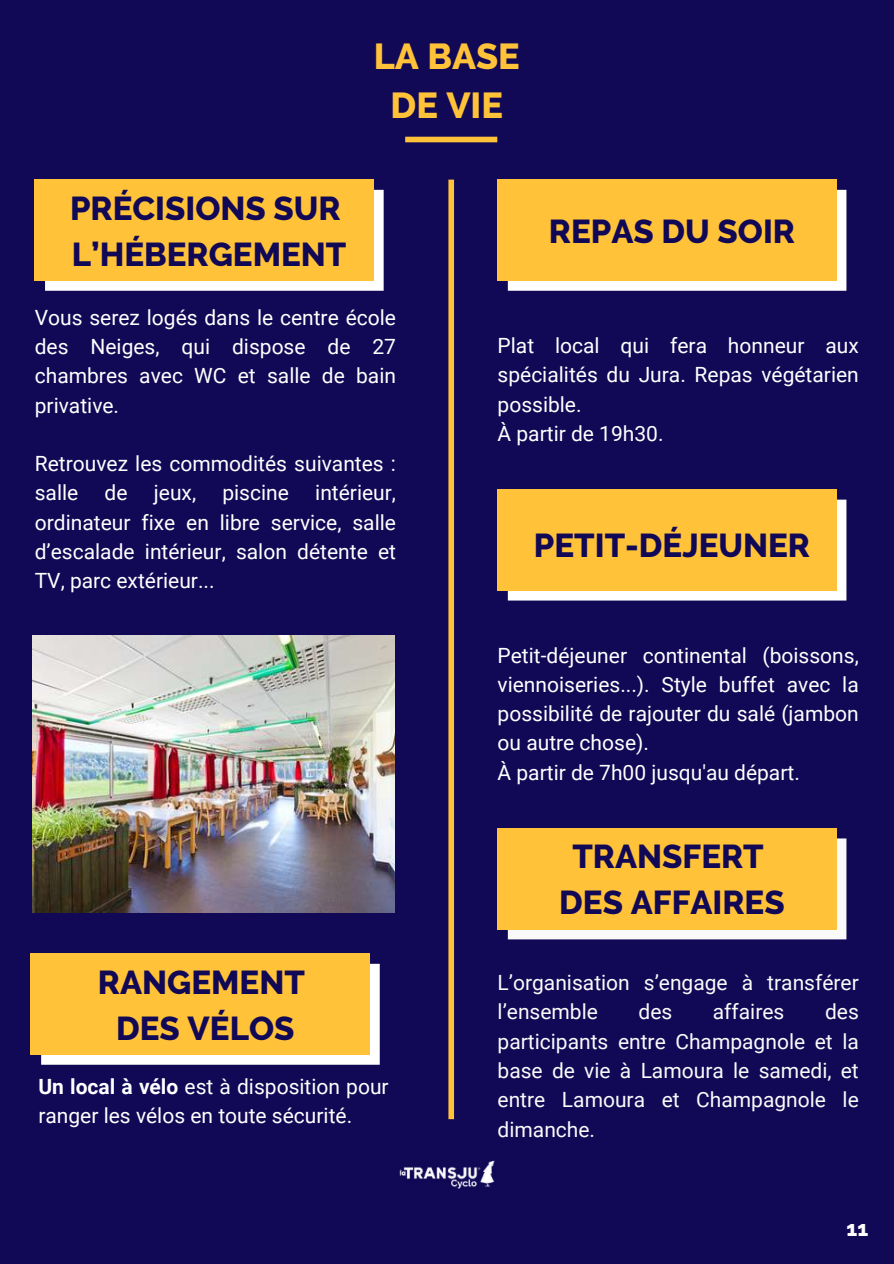
<style>
.page{position:relative;width:894px;height:1264px;background:#fff}
.page>*{position:absolute;margin:0;border:0;box-sizing:border-box;transform-origin:0 0}
.t1{font:800 36px/49.5px "Raleway";color:#ffc238;text-align:center}
.t2{font:800 33px/46.2px "Raleway";color:#110856;text-align:center}
.t3{font:21px/29.2px "Roboto";color:#fff}
.t4{font:21px/29.2px "Roboto";color:#fafafa}
.t5{font:800 21px "Raleway";color:#fff}
.s1{font-weight:700}
</style>
<div class="page">
<div style="left:0;top:0;width:893px;height:1263px;background:#110856"></div>
<svg style="left:45px;top:190px;width:338px;height:101px;background:#faf5ea"></svg>
<div style="left:35px;top:179px;width:338px;height:101px;background:#ffc238"></div>
<svg style="left:41px;top:963px;width:338px;height:101px;background:#fef8eb"></svg>
<div style="left:31px;top:953px;width:338px;height:101px;background:#ffc238"></div>
<svg style="left:507px;top:190px;width:339px;height:101px;background:#faf4e9"></svg>
<div style="left:497px;top:179px;width:339px;height:101px;background:#ffc238"></div>
<svg style="left:507px;top:499px;width:339px;height:101px;background:#fef8ea"></svg>
<div style="left:497px;top:489px;width:339px;height:101px;background:#ffc238"></div>
<svg style="left:507px;top:838px;width:339px;height:101px;background:#f9f3e6"></svg>
<div style="left:497px;top:828px;width:339px;height:101px;background:#ffc238"></div>
<div style="left:405px;top:137px;width:92px;height:5px;background:#ffc238"></div>
<div style="left:448px;top:179px;width:6px;height:940px;background:#ffc238"></div>
<img style="left:399px;top:1119px;width:96px;height:70px">
<img style="left:33px;top:635px;width:361px;height:277px">
<h2 class="t2" style="left:70px;top:185px;width:278px;text-align:left">PRÉCISIONS SUR<br>L’HÉBERGEMENT</h2>
<h1 class="t1" style="left:373px;top:31px;width:147px">LA BASE<br>DE VIE</h1>
<h2 class="t2" style="left:549px;top:208px;width:247px">REPAS DU SOIR</h2>
<p class="t3" style="left:35px;top:303px;width:362px;text-align:justify">Vous serez logés dans le centre école des Neiges, qui dispose de 27 chambres avec WC et salle de bain privative.</p>
<p class="t3" style="left:35px;top:449px;width:362px">Retrouvez les commodités suivantes : salle</p>
<p class="t3" style="left:35px;top:478px;width:362px;text-align:justify;text-indent:280px">intérieur, ordinateur fixe en libre service, salle d’escalade intérieur, salon détente et TV, parc extérieur...</p>
<p class="t3" style="left:105px;top:478px;width:24px">de</p>
<p class="t3" style="left:154px;top:478px;width:44px">jeux,</p>
<p class="t3" style="left:222px;top:478px;width:68px">piscine</p>
<h2 class="t2" style="left:98px;top:958px;width:208px">RANGEMENT<br>DES VÉLOS</h2>
<p class="t3" style="left:38px;top:1072px;width:352px"><span class="s1">Un local à vélo</span> est à disposition pour ranger les vélos en toute sécurité.</p>
<p class="t3" style="left:497px;top:331px;width:362px">Plat local qui fera honneur aux spécialités du Jura. Repas végétarien possible.<br>À partir de 19h30.</p>
<h2 class="t2" style="left:533px;top:522px;width:277px">PETIT-DÉJEUNER</h2>
<p class="t3" style="left:497px;top:640px;width:362px">Petit-déjeuner continental (boissons, viennoiseries...). Style buffet avec la possibilité de rajouter du salé (jambon ou autre chose).<br>À partir de 7h00 jusqu'au départ.</p>
<h2 class="t2" style="left:559px;top:833px;width:227px">TRANSFERT<br>DES AFFAIRES</h2>
<p class="t4" style="left:497px;top:968px;width:362px">L’organisation s’engage à transférer l’ensemble</p>
<p class="t4" style="left:638px;top:997px;width:35px">des</p>
<p class="t4" style="left:712px;top:997px;width:73px">affaires</p>
<p class="t4" style="left:497px;top:997px;width:362px;text-align:justify;text-indent:327px">des participants entre Champagnole et la base de vie à Lamoura le samedi, et entre Lamoura et Champagnole le dimanche.</p>
<p class="t5" style="left:846px;top:1215px;width:23px">11</p>
</div>
